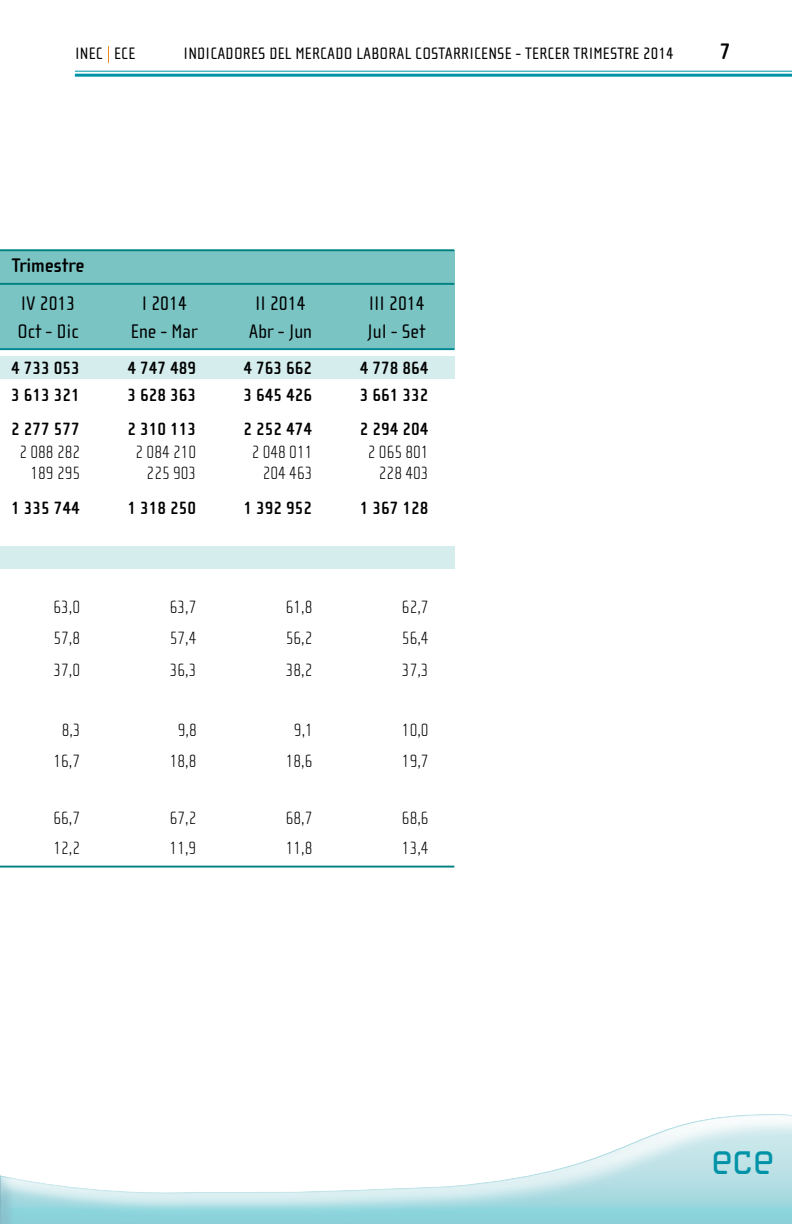
<style>
.page{position:relative;width:792px;height:1224px;background:#fff}
.page>*{position:absolute;margin:0;border:0;box-sizing:border-box;transform-origin:0 0}
.t1{font:47.8px "Cholla Slab";color:#0092a7;scale:.9 1}
.t2{font:700 23px "Cholla Sans";color:#000}
.t3{font:20.2px/27.8px "Cholla Sans";color:#000;text-align:center}
.t4{font:700 20.2px "Cholla Sans";color:#000}
.t5{font:100 18.2px "Cholla Sans";color:#000}
.t6{font:700 18.2px "Cholla Sans";color:#000}
.t7{font:17px "Cholla Sans";letter-spacing:.01em;color:#000}
.s1{color:#fff}
</style>
<div class="page">
<div style="left:0;top:1067px;width:792px;height:157px;background:#0092a7;opacity:.75"></div>
<hr style="left:75px;top:71px;width:717px;height:1px;background:#0092a7">
<hr style="left:75px;top:74px;width:717px;height:3px;background:#0092a7">
<div style="left:0;top:250px;width:454px;height:100px;background:#7ac4c4"></div>
<div style="left:0;top:357px;width:454px;height:22px;background:#d5eded"></div>
<div style="left:0;top:546px;width:454px;height:23px;background:#d5eded"></div>
<hr style="left:0;top:249px;width:454px;height:2px;background:#008080">
<hr style="left:0;top:283px;width:454px;height:2px;background:#008080">
<hr style="left:0;top:348px;width:454px;height:2px;background:#008790">
<hr style="left:0;top:866px;width:454px;height:2px;background:#008080">
<p class="t7" style="left:75px;top:44px;width:62px">INEC <span class="s1">|</span> ECE</p>
<p class="t7" style="left:184px;top:44px;width:492px">INDICADORES DEL MERCADO LABORAL COSTARRICENSE - TERCER TRIMESTRE 2014</p>
<p class="t2" style="left:720px;top:39px;width:12px">7</p>
<p class="t4" style="left:12px;top:254px;width:74px">Trimestre</p>
<p class="t3" style="left:21px;top:290px;width:56px">IV 2013</p>
<p class="t3" style="left:142px;top:290px;width:47px">I 2014</p>
<p class="t3" style="left:18px;top:318px;width:63px">Oct - Dic</p>
<p class="t3" style="left:131px;top:318px;width:68px">Ene - Mar</p>
<p class="t3" style="left:249px;top:290px;width:65px">II 2014<br>Abr - Jun</p>
<p class="t3" style="left:367px;top:290px;width:60px;text-align:left">III 2014<br>Jul - Set</p>
<p class="t6" style="left:11px;top:358px;width:70px">4 733 053</p>
<p class="t6" style="left:127px;top:358px;width:70px">4 747 489</p>
<p class="t6" style="left:244px;top:358px;width:70px">4 763 662</p>
<p class="t6" style="left:360px;top:358px;width:70px">4 778 864</p>
<p class="t6" style="left:11px;top:385px;width:70px">3 613 321</p>
<p class="t6" style="left:127px;top:385px;width:70px">3 628 363</p>
<p class="t6" style="left:244px;top:385px;width:70px">3 645 426</p>
<p class="t6" style="left:360px;top:385px;width:70px">3 661 332</p>
<p class="t6" style="left:11px;top:419px;width:70px">2 277 577</p>
<p class="t6" style="left:127px;top:419px;width:70px">2 310 113</p>
<p class="t6" style="left:244px;top:419px;width:70px">2 252 474</p>
<p class="t6" style="left:360px;top:419px;width:70px">2 294 204</p>
<p class="t5" style="left:19px;top:442px;width:62px">2 088 282</p>
<p class="t5" style="left:136px;top:442px;width:62px">2 084 210</p>
<p class="t5" style="left:252px;top:442px;width:62px">2 048 011</p>
<p class="t5" style="left:368px;top:442px;width:62px">2 065 801</p>
<p class="t5" style="left:30px;top:463px;width:51px">189 295</p>
<p class="t5" style="left:147px;top:463px;width:51px">225 903</p>
<p class="t5" style="left:263px;top:463px;width:51px">204 463</p>
<p class="t5" style="left:379px;top:463px;width:51px">228 403</p>
<p class="t6" style="left:11px;top:498px;width:70px">1 335 744</p>
<p class="t6" style="left:127px;top:498px;width:70px">1 318 250</p>
<p class="t6" style="left:244px;top:498px;width:70px">1 392 952</p>
<p class="t6" style="left:360px;top:498px;width:70px">1 367 128</p>
<p class="t5" style="left:54px;top:597px;width:28px">63,0</p>
<p class="t5" style="left:170px;top:597px;width:28px">63,7</p>
<p class="t5" style="left:286px;top:597px;width:28px">61,8</p>
<p class="t5" style="left:402px;top:597px;width:28px">62,7</p>
<p class="t5" style="left:54px;top:628px;width:28px">57,8</p>
<p class="t5" style="left:170px;top:628px;width:28px">57,4</p>
<p class="t5" style="left:286px;top:628px;width:28px">56,2</p>
<p class="t5" style="left:402px;top:628px;width:28px">56,4</p>
<p class="t5" style="left:54px;top:660px;width:28px">37,0</p>
<p class="t5" style="left:170px;top:660px;width:28px">36,3</p>
<p class="t5" style="left:286px;top:660px;width:28px">38,2</p>
<p class="t5" style="left:402px;top:660px;width:28px">37,3</p>
<p class="t5" style="left:62px;top:720px;width:21px">8,3</p>
<p class="t5" style="left:178px;top:720px;width:21px">9,8</p>
<p class="t5" style="left:294px;top:720px;width:21px">9,1</p>
<p class="t5" style="left:402px;top:720px;width:28px">10,0</p>
<p class="t5" style="left:54px;top:751px;width:28px">16,7</p>
<p class="t5" style="left:170px;top:751px;width:28px">18,8</p>
<p class="t5" style="left:286px;top:751px;width:28px">18,6</p>
<p class="t5" style="left:402px;top:751px;width:28px">19,7</p>
<p class="t5" style="left:54px;top:808px;width:28px">66,7</p>
<p class="t5" style="left:170px;top:808px;width:28px">67,2</p>
<p class="t5" style="left:286px;top:808px;width:28px">68,7</p>
<p class="t5" style="left:402px;top:808px;width:28px">68,6</p>
<p class="t5" style="left:54px;top:838px;width:28px">12,2</p>
<p class="t5" style="left:170px;top:838px;width:28px">11,9</p>
<p class="t5" style="left:286px;top:838px;width:28px">11,8</p>
<p class="t5" style="left:402px;top:838px;width:28px">13,4</p>
<h1 class="t1" style="left:711px;top:1132px;width:71px">ece</h1>
</div>
